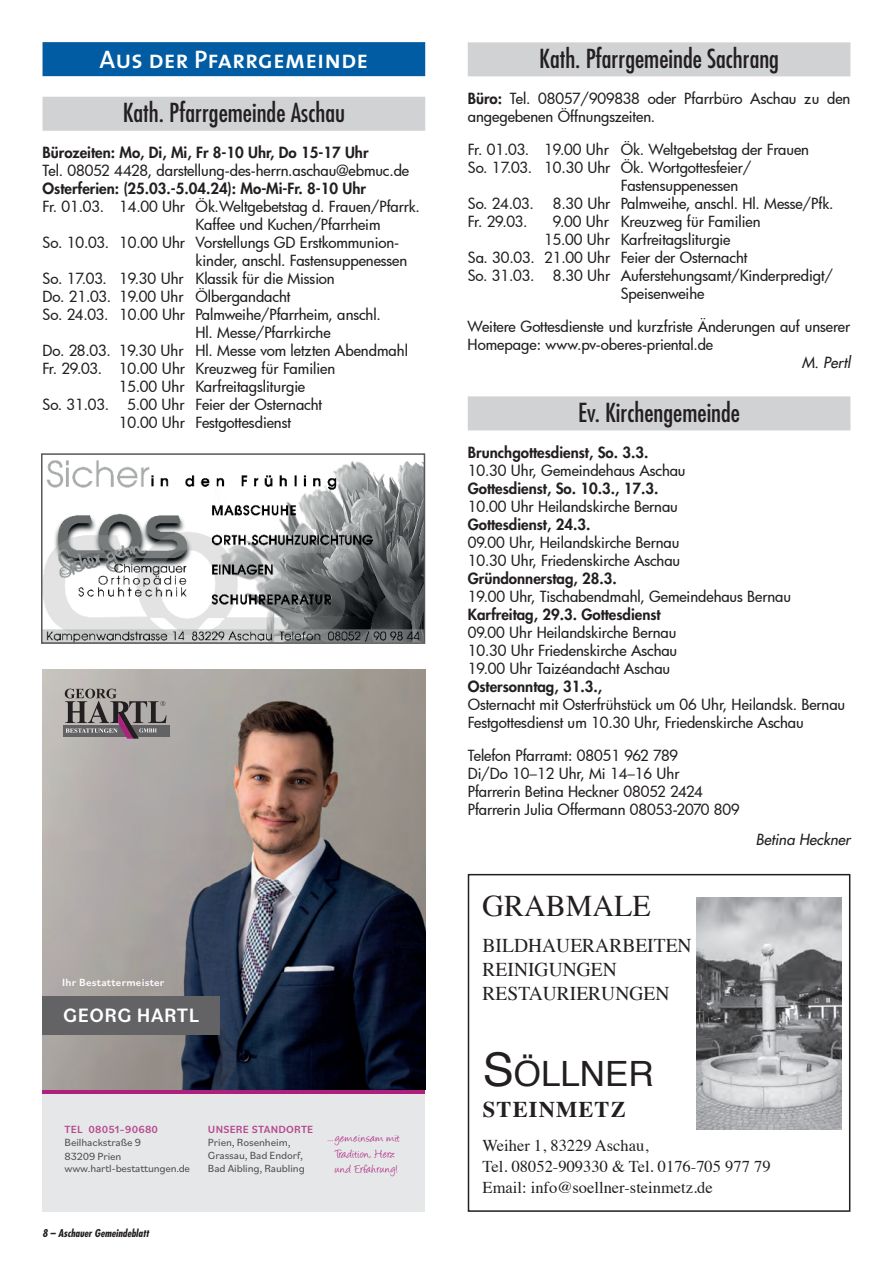
<style>
.page{position:relative;width:893px;height:1263px;background:#fff}
.page>*{position:absolute;margin:0;border:0;box-sizing:border-box;transform-origin:0 0}
.t1{font:34.8px "Helvetica";color:#231f20}
.t2{font:30px "Times";color:#231f20}
.t3{font:condensed 25.5px "Futura";color:#231f20}
.t4{font:25.5px "The Sans Semi Bold Caps";color:#fff}
.t5{font:700 22.5px "Times";letter-spacing:.05em;color:#231f20}
.t6{font:500 20.25px "Bilo";letter-spacing:.025em;color:#fff}
.t7{font:19.5px/24px "Times";color:#231f20}
.t8{font:16.5px/21px "Times";color:#231f20}
.t9{font:500 15px/18px "Futura";letter-spacing:-.005em;color:#231f20}
.t10{font:800 15px "Futura";color:#231f20}
.t11{font:italic 15px "Futura";color:#231f20}
.t12{font:13.05px/15.8px "Angelina";letter-spacing:.035em;color:#ad207e;text-align:center}
.t13{font:10.95px/13px "Bilo";letter-spacing:-.01em;color:#4b4c4d}
.t14{font:500 10.95px "Bilo";letter-spacing:.02em;color:#b5498c}
.t15{font:500 10.95px "Bilo";letter-spacing:.02em;color:#fff}
.t16{font:italic 700 condensed 10.5px "Futura";color:#231f20}
.s1{font-weight:800}
.s2{font-size:46.5px}
</style>
<div class="page">
<div style="left:43px;top:42px;width:382px;height:34px;background:#015ca3"></div>
<div style="left:43px;top:97px;width:382px;height:34px;background:#d1d2d4"></div>
<div style="left:468px;top:42px;width:382px;height:34px;background:#d1d2d4"></div>
<div style="left:468px;top:396px;width:382px;height:34px;background:#d1d2d4"></div>
<div style="left:468px;top:874px;width:382px;height:338px;border:2px solid #231f20"></div>
<img style="left:696px;top:897px;width:145px;height:232px">
<img style="left:43px;top:669px;width:382px;height:421px">
<div style="left:43px;top:1090px;width:382px;height:5px;background:#ad207e"></div>
<div style="left:43px;top:996px;width:177px;height:38px;background:#636366"></div>
<div style="left:43px;top:1095px;width:382px;height:108px;background:#e6e7e9"></div>
<div style="left:63px;top:725px;width:107px;height:11px;background:#636366"></div>
<svg style="left:65px;top:689px;width:102px;height:50px;background:#867f80"></svg>
<img style="left:44px;top:460px;width:378px;height:181px">
<div style="left:41px;top:453px;width:384px;height:191px;border:2px solid #57585a"></div>
<h3 class="t4" style="left:100px;top:38px;width:270px">Aus der Pfarrgemeinde</h3>
<h3 class="t3" style="left:123px;top:98px;width:224px">Kath. Pfarrgemeinde Aschau</h3>
<p class="t10" style="left:43px;top:143px;width:328px">Bürozeiten: Mo, Di, Mi, Fr 8-10 Uhr, Do 15-17 Uhr</p>
<p class="t9" style="left:43px;top:161px;width:368px">Tel. 08052 4428, darstellung-des-herrn.aschau@ebmuc.de</p>
<p class="t10" style="left:43px;top:179px;width:325px">Osterferien: (25.03.-5.04.24): Mo-Mi-Fr. 8-10 Uhr</p>
<p class="t9" style="left:43px;top:197px;width:379px">Fr. 01.03. 14.00 Uhr Ök.Weltgebetstag d. Frauen/Pfarrk.</p>
<p class="t9" style="left:196px;top:215px;width:186px">Kaffee und Kuchen/Pfarrheim</p>
<p class="t9" style="left:43px;top:233px;width:358px">So. 10.03. 10.00 Uhr Vorstellungs GD Erstkommunion-</p>
<p class="t9" style="left:196px;top:251px;width:213px">kinder, anschl. Fastensuppenessen</p>
<p class="t9" style="left:42px;top:269px;width:294px">So. 17.03. 19.30 Uhr Klassik für die Mission</p>
<p class="t9" style="left:42px;top:287px;width:249px">Do. 21.03. 19.00 Uhr Ölbergandacht</p>
<p class="t9" style="left:42px;top:305px;width:340px">So. 24.03. 10.00 Uhr Palmweihe/Pfarrheim, anschl.</p>
<p class="t9" style="left:196px;top:323px;width:137px">Hl. Messe/Pfarrkirche</p>
<p class="t9" style="left:42px;top:341px;width:367px">Do. 28.03. 19.30 Uhr Hl. Messe vom letzten Abendmahl</p>
<p class="t9" style="left:42px;top:359px;width:294px">Fr. 29.03. 10.00 Uhr Kreuzweg für Familien</p>
<p class="t9" style="left:119px;top:377px;width:188px">15.00 Uhr Karfreitagsliturgie</p>
<p class="t9" style="left:42px;top:395px;width:281px">So. 31.03. 5.00 Uhr Feier der Osternacht</p>
<p class="t9" style="left:119px;top:413px;width:174px">10.00 Uhr Festgottesdienst</p>
<p class="t15" style="left:62px;top:975px;width:104px">Ihr Bestattermeister</p>
<h3 class="t6" style="left:63px;top:1001px;width:138px">GEORG HARTL</h3>
<p class="t14" style="left:65px;top:1122px;width:95px">TEL 08051–90680</p>
<p class="t13" style="left:65px;top:1134px;width:78px;line-height:14.5px">Beilhackstraße 9<br>83209 Prien</p>
<p class="t13" style="left:65px;top:1161px;width:127px">www.hartl-bestattungen.de</p>
<p class="t14" style="left:208px;top:1122px;width:107px">UNSERE STANDORTE</p>
<p class="t13" style="left:208px;top:1135px;width:98px">Prien, Rosenheim,<br>Grassau, Bad Endorf,<br>Bad Aibling, Raubling</p>
<p class="t12" style="left:327px;top:1131px;width:74px">... gemeinsam mit<br>Tradition, Herz und Erfahrung!</p>
<p class="t16" style="left:43px;top:1227px;width:108px">8 – Aschauer Gemeindeblatt</p>
<h3 class="t3" style="left:539px;top:43px;width:241px">Kath. Pfarrgemeinde Sachrang</h3>
<p class="t9" style="left:468px;top:89px;width:384px"><span class="s1">Büro:</span> Tel. 08057/909838 oder Pfarrbüro Aschau zu den angegebenen Öffnungszeiten.</p>
<p class="t9" style="left:468px;top:140px;width:343px">Fr. 01.03. 19.00 Uhr Ök. Weltgebetstag der Frauen</p>
<p class="t9" style="left:468px;top:158px;width:285px">So. 17.03. 10.30 Uhr Ök. Wortgottesfeier/</p>
<p class="t9" style="left:621px;top:176px;width:119px">Fastensuppenessen</p>
<p class="t9" style="left:468px;top:194px;width:68px">So. 24.03.</p>
<p class="t9" style="left:553px;top:194px;width:282px">8.30 Uhr Palmweihe, anschl. Hl. Messe/Pfk.</p>
<p class="t9" style="left:468px;top:212px;width:61px">Fr. 29.03.</p>
<p class="t9" style="left:553px;top:212px;width:209px">9.00 Uhr Kreuzweg für Familien</p>
<p class="t9" style="left:544px;top:230px;width:188px">15.00 Uhr Karfreitagsliturgie</p>
<p class="t9" style="left:468px;top:248px;width:281px">Sa. 30.03. 21.00 Uhr Feier der Osternacht</p>
<p class="t9" style="left:468px;top:266px;width:367px">So. 31.03. 8.30 Uhr Auferstehungsamt/Kinderpredigt/</p>
<p class="t9" style="left:621px;top:284px;width:85px">Speisenweihe</p>
<p class="t9" style="left:468px;top:317px;width:384px">Weitere Gottesdienste und kurzfriste Änderungen auf unserer<br>Homepage: www.pv-oberes-priental.de</p>
<p class="t11" style="left:802px;top:353px;width:50px">M. Pertl</p>
<h3 class="t3" style="left:578px;top:397px;width:163px">Ev. Kirchengemeinde</h3>
<p class="t10" style="left:468px;top:442px;width:182px">Brunchgottesdienst, So. 3.3.</p>
<p class="t9" style="left:468px;top:461px;width:219px">10.30 Uhr, Gemeindehaus Aschau</p>
<p class="t10" style="left:468px;top:478px;width:192px">Gottesdienst, So. 10.3., 17.3.</p>
<p class="t9" style="left:468px;top:497px;width:212px">10.00 Uhr Heilandskirche Bernau</p>
<p class="t10" style="left:468px;top:514px;width:124px">Gottesdienst, 24.3.</p>
<p class="t9" style="left:468px;top:533px;width:214px">09.00 Uhr, Heilandskirche Bernau<br>10.30 Uhr, Friedenskirche Aschau</p>
<p class="t10" style="left:468px;top:568px;width:151px">Gründonnerstag, 28.3.</p>
<p class="t9" style="left:468px;top:587px;width:325px">19.00 Uhr, Tischabendmahl, Gemeindehaus Bernau</p>
<p class="t10" style="left:468px;top:604px;width:194px">Karfreitag, 29.3. Gottesdienst</p>
<p class="t9" style="left:468px;top:623px;width:211px;text-align:justify">09.00 Uhr Heilandskirche Bernau 10.30 Uhr Friedenskirche Aschau 19.00 Uhr Taizéandacht Aschau</p>
<p class="t10" style="left:468px;top:676px;width:136px">Ostersonntag, 31.3.,</p>
<p class="t9" style="left:468px;top:695px;width:379px">Osternacht mit Osterfrühstück um 06 Uhr, Heilandsk. Bernau<br>Festgottesdienst um 10.30 Uhr, Friedenskirche Aschau</p>
<p class="t9" style="left:468px;top:746px;width:274px">Telefon Pfarramt: 08051 962 789<br>Di/Do 10–12 Uhr, Mi 14–16 Uhr<br>Pfarrerin Betina Heckner 08052 2424<br>Pfarrerin Julia Offermann 08053-2070 809</p>
<p class="t11" style="left:756px;top:830px;width:96px">Betina Heckner</p>
<h2 class="t2" style="left:483px;top:877px;width:170px">GRABMALE</h2>
<h3 class="t7" style="left:483px;top:931px;width:211px">BILDHAUERARBEITEN<br>REINIGUNGEN<br>RESTAURIERUNGEN</h3>
<h1 class="t1" style="left:483px;top:1047px;width:172px"><span class="s2">S</span>ÖLLNER</h1>
<h3 class="t5" style="left:483px;top:1088px;width:144px">STEINMETZ</h3>
<p class="t8" style="left:483px;top:1134px;width:289px">Weiher 1, 83229 Aschau,<br>Tel. 08052-909330 &amp; Tel. 0176-705 977 79<br>Email: info@soellner-steinmetz.de</p>
</div>
